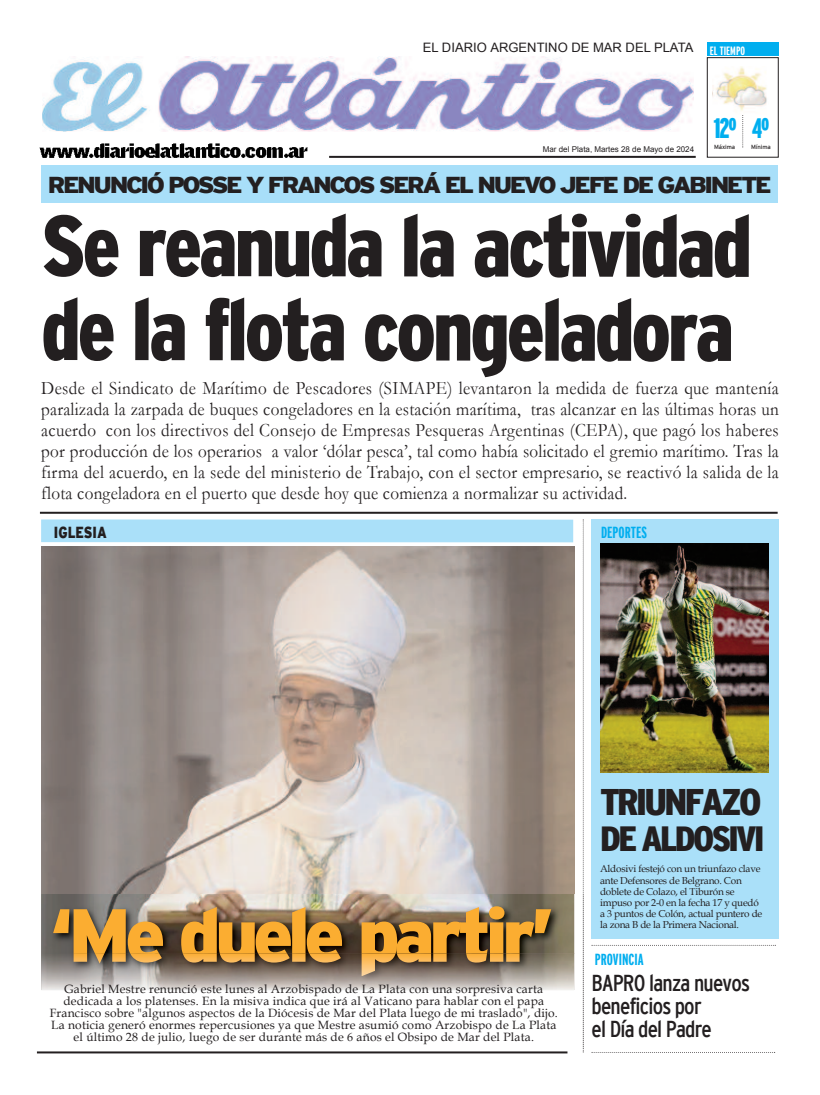
<style>
.page{position:relative;width:820px;height:1095px;background:#fff}
.page>*{position:absolute;margin:0;border:0;box-sizing:border-box;transform-origin:0 0}
.t1{font:900 condensed 86px/84px "Interstate";letter-spacing:-.04em;color:#231f20}
.t2{font:900 75px "Interstate";color:#fbad31}
.t3{font:900 condensed 37px "Interstate";letter-spacing:-.07em;color:#231f20;scale:1.07 1}
.t4{font:900 condensed 35px "Interstate";letter-spacing:-.07em;color:#231f20;scale:1.07 1}
.t5{font:900 extra-condensed 28px "Interstate";color:#00aeef}
.t6{font:900 23px "Interstate";letter-spacing:-.1em;color:#231f20;scale:1.08 1}
.t7{font:condensed 23px/23px "Interstate";letter-spacing:-.035em;color:#231f20}
.t8{font:19px/21px "Garamond";letter-spacing:.015em;color:#231f20;text-align:justify;scale:.9 1}
.t9{font:700 extra-condensed 16px "Interstate";color:#00aeef}
.t10{font:900 16px "Interstate";color:#231f20;scale:.8 1}
.t11{font:13px "Arial";color:#231f20}
.t12{font:12px/12px "Book Antiqua";letter-spacing:.015em;color:#231f20;text-align:center}
.t13{font:700 extra-condensed 12px "Interstate";color:#fff}
.t14{font:10px/11px "Book Antiqua";letter-spacing:-.025em;color:#231f20}
.t15{font:8px "Arial";color:#231f20}
.t16{font:6px "Interstate";letter-spacing:-.005em;color:#231f20}
</style>
<div class="page">
<img style="left:41px;top:546px;width:533px;height:347px">
<svg style="left:582px;top:519px;width:1px;height:533px"></svg>
<hr style="left:40px;top:511px;width:737px;height:2px;background:#231f20">
<div style="left:41px;top:519px;width:532px;height:23px;background:#aae0f9"></div>
<img style="left:42px;top:56px;width:651px;height:75px">
<hr style="left:329px;top:156px;width:366px;height:2px;background:#231f20">
<div style="left:706px;top:57px;width:72px;height:100px;border:1px solid #231f20"></div>
<div style="left:706px;top:43px;width:72px;height:13px;background:#00aeef"></div>
<svg style="left:742px;top:115px;width:1px;height:32px"></svg>
<img style="left:712px;top:67px;width:55px;height:44px">
<img style="left:39px;top:143px;width:269px;height:15px">
<hr style="left:37px;top:1051px;width:530px;height:2px;background:#231f20">
<div style="left:41px;top:165px;width:736px;height:38px;background:#a8dff9"></div>
<img style="left:574px;top:893px;width:44px;height:155px">
<img style="left:41px;top:893px;width:533px;height:60px">
<img style="left:582px;top:893px;width:1px;height:30px">
<div style="left:591px;top:519px;width:187px;height:419px;background:#aae0f9"></div>
<img style="left:600px;top:543px;width:168px;height:229px">
<svg style="left:591px;top:944px;width:27px;height:1px"></svg>
<img style="left:41px;top:953px;width:536px;height:38px">
<img style="left:73px;top:953px;width:324px;height:10px">
<p class="t11" style="left:423px;top:40px;width:272px">EL DIARIO ARGENTINO DE MAR DEL PLATA</p>
<p class="t13" style="left:709px;top:44px;width:37px">EL TIEMPO</p>
<h3 class="t5" style="left:713px;top:113px;width:57px">12º 4º</h3>
<p class="t16" style="left:713px;top:143px;width:23px">Máxima</p>
<p class="t16" style="left:750px;top:143px;width:21px">Mínima</p>
<p class="t6" style="left:48px;top:172px;width:671px">RENUNCIÓ POSSE Y FRANCOS SERÁ EL NUEVO JEFE DE GABINETE</p>
<p class="t15" style="left:542px;top:145px;width:153px">Mar del Plata, Martes 28 de Mayo de 2024</p>
<h1 class="t1" style="left:41px;top:204px;width:712px">Se reanuda la actividad de la flota congeladora</h1>
<p class="t8" style="left:41px;top:377px;width:820px">Desde el Sindicato de Marítimo de Pescadores (SIMAPE) levantaron la medida de fuerza que mantenía paralizada la zarpada de buques congeladores en la estación marítima, tras alcanzar en las últimas horas un acuerdo con los directivos del Consejo de Empresas Pesqueras Argentinas (CEPA), que pagó los haberes por producción de los operarios a valor ‘dólar pesca’, tal como había solicitado el gremio marítimo. Tras la firma del acuerdo, en la sede del ministerio de Trabajo, con el sector empresario, se reactivó la salida de la flota congeladora en el puerto que desde hoy que comienza a normalizar su actividad.</p>
<p class="t10" style="left:54px;top:522px;width:68px">IGLESIA</p>
<p class="t9" style="left:601px;top:523px;width:47px">DEPORTES</p>
<h2 class="t2" style="left:50px;top:892px;width:505px">‘ME DUELE PARTIR’</h2>
<p class="t12" style="left:50px;top:982px;width:509px">Gabriel Mestre renunció este lunes al Arzobispado de La Plata con una sorpresiva carta dedicada a los platenses. En la misiva indica que irá al Vaticano para hablar con el papa Francisco sobre "algunos aspectos de la Diócesis de Mar del Plata luego de mi traslado", dijo.<br>La noticia generó enormes repercusiones ya que Mestre asumió como Arzobispo de La Plata el último 28 de julio, luego de ser durante más de 6 años el Obsipo de Mar del Plata.</p>
<h3 class="t3" style="left:600px;top:781px;width:152px">TRIUNFAZO</h3>
<h3 class="t4" style="left:600px;top:819px;width:155px">DE ALDOSIVI</h3>
<p class="t14" style="left:600px;top:863px;width:164px">Aldosivi festejó con un triunfazo clave ante Defensores de Belgrano. Con doblete de Colazo, el Tiburón se impuso por 2-0 en la fecha 17 y quedó a 3 puntos de Colón, actual puntero de la zona B de la Primera Nacional.</p>
<p class="t9" style="left:594px;top:950px;width:50px">PROVINCIA</p>
<p class="t7" style="left:591px;top:971px;width:160px">BAPRO lanza nuevos beneficios por<br>el Día del Padre</p>
</div>
